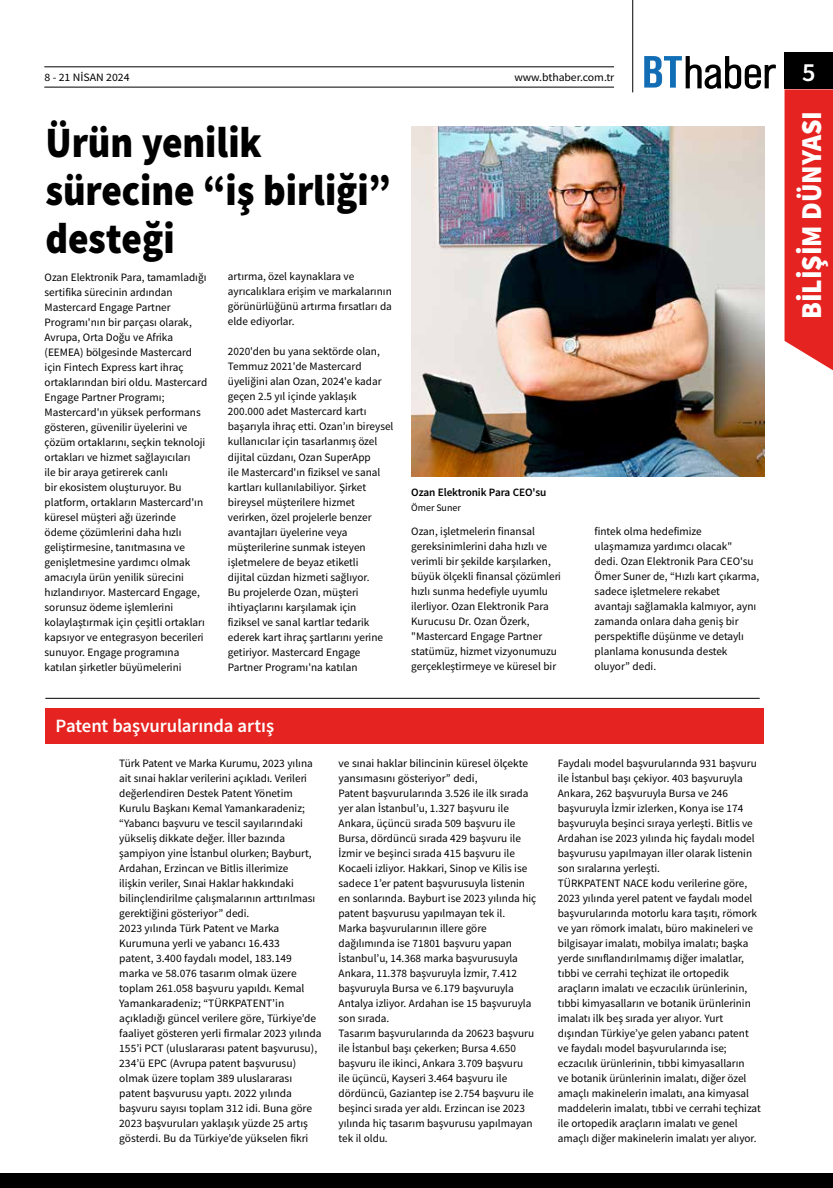
<style>
.page{position:relative;width:833px;height:1188px;background:#fff}
.page>*{position:absolute;margin:0;border:0;box-sizing:border-box;transform-origin:0 0}
.t1{font:43.38px/47.5px "Source Sans Variable";letter-spacing:.06em;color:#000;scale:.9 1}
.t2{font:28.88px "Source Sans Variable";letter-spacing:.035em;color:#fff;scale:.95 1}
.t3{font:26.25px "Source Sans Variable";color:#fff}
.t4{font:18.75px "Source Sans Variable";letter-spacing:.025em;color:#fff}
.t5{font:11.25px/15px "Source Sans Variable";letter-spacing:.02em;color:#000}
.t6{font:11.25px "Source Sans Variable";letter-spacing:.02em;color:#000;scale:1.05 1}
.t7{font:10px "Source Sans Variable";letter-spacing:.015em;color:#000}
</style>
<div class="page">
<img style="left:411px;top:126px;width:353px;height:351px">
<hr style="left:45px;top:697px;width:714px;height:1px;background:#000">
<div style="left:45px;top:707px;width:719px;height:36px;background:#e52421"></div>
<div style="left:0;top:1172px;width:833px;height:15px;background:#000"></div>
<div style="left:784px;top:52px;width:49px;height:37px;background:#000"></div>
<svg style="left:784px;top:89px;width:49px;height:281px;background:#e6312f"></svg>
<hr style="left:632px;top:0;width:1px;height:92px;background:#000">
<svg style="left:644px;top:56px;width:132px;height:33px"></svg>
<hr style="left:44px;top:87px;width:570px;height:1px;background:#000">
<hr style="left:44px;top:66px;width:570px;height:1px;background:#000">
<p class="t6" style="left:44px;top:70px;width:82px">8 - 21 NİSAN 2024</p>
<p class="t6" style="left:514px;top:70px;width:96px">www.bthaber.com.tr</p>
<h3 class="t3" style="left:802px;top:56px;width:14px">5</h3>
<h1 class="t1" style="left:46px;top:120px;width:374px">Ürün yenilik sürecine “ iş birliği” desteği</h1>
<p class="t5" style="left:45px;top:270px;width:164px">Ozan Elektronik Para, tamamladığı sertifika sürecinin ardından<br>Mastercard Engage Partner<br>Programı'nın bir parçası olarak,<br>Avrupa, Orta Doğu ve Afrika (EEMEA) bölgesinde Mastercard için Fintech Express kart ihraç ortaklarından biri oldu. Mastercard<br>Engage Partner Programı;<br>Mastercard'ın yüksek performans gösteren, güvenilir üyelerini ve çözüm ortaklarını, seçkin teknoloji ortakları ve hizmet sağlayıcıları<br>ile bir araya getirerek canlı<br>bir ekosistem oluşturuyor. Bu platform, ortakların Mastercard'ın küresel müşteri ağı üzerinde ödeme çözümlerini daha hızlı geliştirmesine, tanıtmasına ve genişletmesine yardımcı olmak amacıyla ürün yenilik sürecini hızlandırıyor. Mastercard Engage, sorunsuz ödeme işlemlerini kolaylaştırmak için çeşitli ortakları kapsıyor ve entegrasyon becerileri sunuyor. Engage programına katılan şirketler büyümelerini</p>
<p class="t5" style="left:228px;top:269px;width:165px">artırma, özel kaynaklara ve ayrıcalıklara erişim ve markalarının görünürlüğünü artırma fırsatları da elde ediyorlar.</p>
<p class="t5" style="left:228px;top:344px;width:167px">2020'den bu yana sektörde olan,<br>Temmuz 2021'de Mastercard üyeliğini alan Ozan, 2024'e kadar geçen 2.5 yıl içinde yaklaşık<br>200.000 adet Mastercard kartı başarıyla ihraç etti. Ozan’ın bireysel kullanıcılar için tasarlanmış özel dijital cüzdanı, Ozan SuperApp<br>ile Mastercard'ın fiziksel ve sanal kartları kullanılabiliyor. Şirket bireysel müşterilere hizmet verirken, özel projelerle benzer avantajları üyelerine veya müşterilerine sunmak isteyen işletmelere de beyaz etiketli<br>dijital cüzdan hizmeti sağlıyor.<br>Bu projelerde Ozan, müşteri ihtiyaçlarını karşılamak için<br>fiziksel ve sanal kartlar tedarik ederek kart ihraç şartlarını yerine getiriyor. Mastercard Engage<br>Partner Programı'na katılan</p>
<h3 class="t4" style="left:55px;top:714px;width:220px">Patent başvurularında artış</h3>
<p class="t5" style="left:411px;top:484px;width:136px">Ozan Elektronik Para CEO'su</p>
<p class="t7" style="left:411px;top:501px;width:51px">Ömer Suner</p>
<p class="t5" style="left:411px;top:523px;width:151px">Ozan, işletmelerin finansal gereksinimlerini daha hızlı ve verimli bir şekilde karşılarken, büyük ölçekli finansal çözümleri hızlı sunma hedefiyle uyumlu ilerliyor. Ozan Elektronik Para<br>Kurucusu Dr. Ozan Özerk, "Mastercard Engage Partner statümüz, hizmet vizyonumuzu gerçekleştirmeye ve küresel bir</p>
<p class="t5" style="left:594px;top:523px;width:166px">fintek olma hedefimize ulaşmamıza yardımcı olacak"<br>dedi. Ozan Elektronik Para CEO'su<br>Ömer Suner de, “Hızlı kart çıkarma, sadece işletmelere rekabet avantajı sağlamakla kalmıyor, aynı zamanda onlara daha geniş bir perspektifle düşünme ve detaylı planlama konusunda destek oluyor” dedi.</p>
<p class="t5" style="left:119px;top:755px;width:204px">Türk Patent ve Marka Kurumu, 2023 yılına ait sınai haklar verilerini açıkladı. Verileri değerlendiren Destek Patent Yönetim Kurulu Başkanı Kemal Yamankaradeniz; “Yabancı başvuru ve tescil sayılarındaki yükseliş dikkate değer. İller bazında şampiyon yine İstanbul olurken; Bayburt, Ardahan, Erzincan ve Bitlis illerimize<br>ilişkin veriler, Sınai Haklar hakkındaki bilinçlendirilme çalışmalarının arttırılması gerektiğini gösteriyor” dedi.<br>2023 yılında Türk Patent ve Marka Kurumuna yerli ve yabancı 16.433<br>patent, 3.400 faydalı model, 183.149 marka ve 58.076 tasarım olmak üzere toplam 261.058 başvuru yapıldı. Kemal Yamankaradeniz; “TÜRKPATENT’in açıkladığı güncel verilere göre, Türkiye’de faaliyet gösteren yerli firmalar 2023 yılında 155’i PCT (uluslararası patent başvurusu), 234’ü EPC (Avrupa patent başvurusu) olmak üzere toplam 389 uluslararası patent başvurusu yaptı. 2022 yılında başvuru sayısı toplam 312 idi. Buna göre 2023 başvuruları yaklaşık yüzde 25 artış gösterdi. Bu da Türkiye’de yükselen fikri</p>
<p class="t5" style="left:338px;top:755px;width:199px">ve sınai haklar bilincinin küresel ölçekte yansımasını gösteriyor” dedi,<br>Patent başvurularında 3.526 ile ilk sırada yer alan İstanbul’u, 1.327 başvuru ile Ankara, üçüncü sırada 509 başvuru ile Bursa, dördüncü sırada 429 başvuru ile İzmir ve beşinci sırada 415 başvuru ile Kocaeli izliyor. Hakkari, Sinop ve Kilis ise sadece 1’er patent başvurusuyla listenin en sonlarında. Bayburt ise 2023 yılında hiç patent başvurusu yapılmayan tek il.<br>Marka başvurularının illere göre dağılımında ise 71801 başvuru yapan İstanbul’u, 14.368 marka başvurusuyla Ankara, 11.378 başvuruyla İzmir, 7.412 başvuruyla Bursa ve 6.179 başvuruyla Antalya izliyor. Ardahan ise 15 başvuruyla son sırada.<br>Tasarım başvurularında da 20623 başvuru ile İstanbul başı çekerken; Bursa 4.650 başvuru ile ikinci, Ankara 3.709 başvuru ile üçüncü, Kayseri 3.464 başvuru ile dördüncü, Gaziantep ise 2.754 başvuru ile beşinci sırada yer aldı. Erzincan ise 2023 yılında hiç tasarım başvurusu yapılmayan tek il oldu.</p>
<p class="t5" style="left:558px;top:755px;width:204px">Faydalı model başvurularında 931 başvuru ile İstanbul başı çekiyor. 403 başvuruyla Ankara, 262 başvuruyla Bursa ve 246 başvuruyla İzmir izlerken, Konya ise 174 başvuruyla beşinci sıraya yerleşti. Bitlis ve Ardahan ise 2023 yılında hiç faydalı model başvurusu yapılmayan iller olarak listenin son sıralarına yerleşti.<br>TÜRKPATENT NACE kodu verilerine göre, 2023 yılında yerel patent ve faydalı model başvurularında motorlu kara taşıtı, römork ve yarı römork imalatı, büro makineleri ve bilgisayar imalatı, mobilya imalatı; başka yerde sınıflandırılmamış diğer imalatlar, tıbbi ve cerrahi teçhizat ile ortopedik araçların imalatı ve eczacılık ürünlerinin, tıbbi kimyasalların ve botanik ürünlerinin imalatı ilk beş sırada yer alıyor. Yurt dışından Türkiye’ye gelen yabancı patent ve faydalı model başvurularında ise; eczacılık ürünlerinin, tıbbi kimyasalların<br>ve botanik ürünlerinin imalatı, diğer özel amaçlı makinelerin imalatı, ana kimyasal maddelerin imalatı, tıbbi ve cerrahi teçhizat ile ortopedik araçların imalatı ve genel amaçlı diğer makinelerin imalatı yer alıyor.</p>
<h2 class="t2" style="left:794px;top:319px;width:218px;rotate:-90deg">BİLİŞİM DÜNYASI</h2>
</div>
